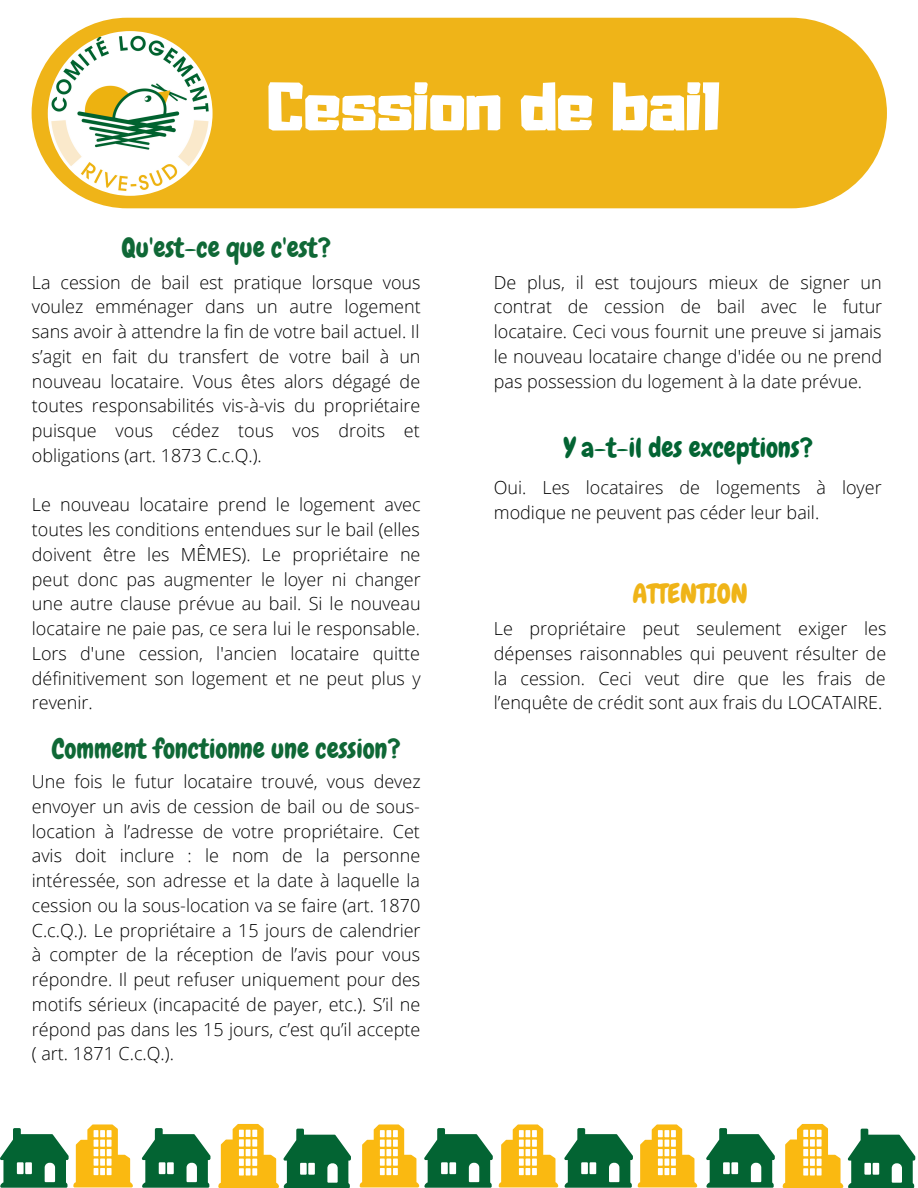
<style>
.page{position:relative;width:918px;height:1188px;background:#fff}
.page>*{position:absolute;margin:0;border:0;box-sizing:border-box;transform-origin:0 0}
.t1{font:60.3px "Adumu";color:#fff}
.t2{font:27px "Chewy";color:#0f6836}
.t3{font:27px "Chewy";color:#036433}
.t4{font:27px "Chewy";color:#efb418}
.t5{font:300 18px/24.8px "Open Sans";color:#000;text-align:justify}
</style>
<div class="page">
<div style="left:32px;top:18px;width:855px;height:190px;background:#efb418"></div>
<img style="left:48px;top:31px;width:165px;height:165px">
<svg style="left:0;top:1124px;width:133px;height:64px"></svg>
<svg style="left:142px;top:1128px;width:68px;height:60px"></svg>
<svg style="left:218px;top:1124px;width:133px;height:64px"></svg>
<svg style="left:360px;top:1124px;width:133px;height:64px"></svg>
<svg style="left:499px;top:1124px;width:59px;height:63px"></svg>
<svg style="left:564px;top:1124px;width:133px;height:64px"></svg>
<svg style="left:706px;top:1128px;width:69px;height:60px"></svg>
<svg style="left:783px;top:1124px;width:132px;height:64px"></svg>
<h1 class="t1" style="left:267px;top:82px;width:455px">Cession de bail</h1>
<h2 class="t2" style="left:122px;top:230px;width:211px">Qu'est-ce que c'est?</h2>
<p class="t5" style="left:32px;top:269px;width:390px">La cession de bail est pratique lorsque vous voulez emménager dans un autre logement sans avoir à attendre la fin de votre bail actuel. Il s’agit en fait du transfert de votre bail à un nouveau locataire. Vous êtes alors dégagé de toutes responsabilités vis-à-vis du propriétaire puisque vous cédez tous vos droits et obligations (art. 1873 C.c.Q.).</p>
<p class="t5" style="left:32px;top:492px;width:390px">Le nouveau locataire prend le logement avec toutes les conditions entendues sur le bail (elles doivent être les MÊMES). Le propriétaire ne peut donc pas augmenter le loyer ni changer une autre clause prévue au bail. Si le nouveau locataire ne paie pas, ce sera lui le responsable.<br>Lors d'une cession, l'ancien locataire quitte définitivement son logement et ne peut plus y revenir.</p>
<h2 class="t2" style="left:52px;top:731px;width:350px">Comment fonctionne une cession?</h2>
<p class="t5" style="left:32px;top:769px;width:390px">Une fois le futur locataire trouvé, vous devez envoyer un avis de cession de bail ou de sous&shy;location à l’adresse de votre propriétaire. Cet avis doit inclure : le nom de la personne intéressée, son adresse et la date à laquelle la cession ou la sous-location va se faire (art. 1870<br>C.c.Q.). Le propriétaire a 15 jours de calendrier à compter de la réception de l’avis pour vous répondre. Il peut refuser uniquement pour des motifs sérieux (incapacité de payer, etc.). S’il ne répond pas dans les 15 jours, c’est qu’il accepte ( art. 1871 C.c.Q.).</p>
<p class="t5" style="left:494px;top:269px;width:390px">De plus, il est toujours mieux de signer un contrat de cession de bail avec le futur locataire. Ceci vous fournit une preuve si jamais le nouveau locataire change d'idée ou ne prend pas possession du logement à la date prévue.</p>
<h2 class="t3" style="left:563px;top:430px;width:251px">Y a-t-il des exceptions?</h2>
<p class="t5" style="left:494px;top:475px;width:389px">Oui. Les locataires de logements à loyer modique ne peuvent pas céder leur bail.</p>
<h2 class="t4" style="left:632px;top:577px;width:117px">ATTENTION</h2>
<p class="t5" style="left:494px;top:616px;width:394px">Le propriétaire peut seulement exiger les dépenses raisonnables qui peuvent résulter de la cession. Ceci veut dire que les frais de l’enquête de crédit sont aux frais du LOCATAIRE.</p>
</div>
